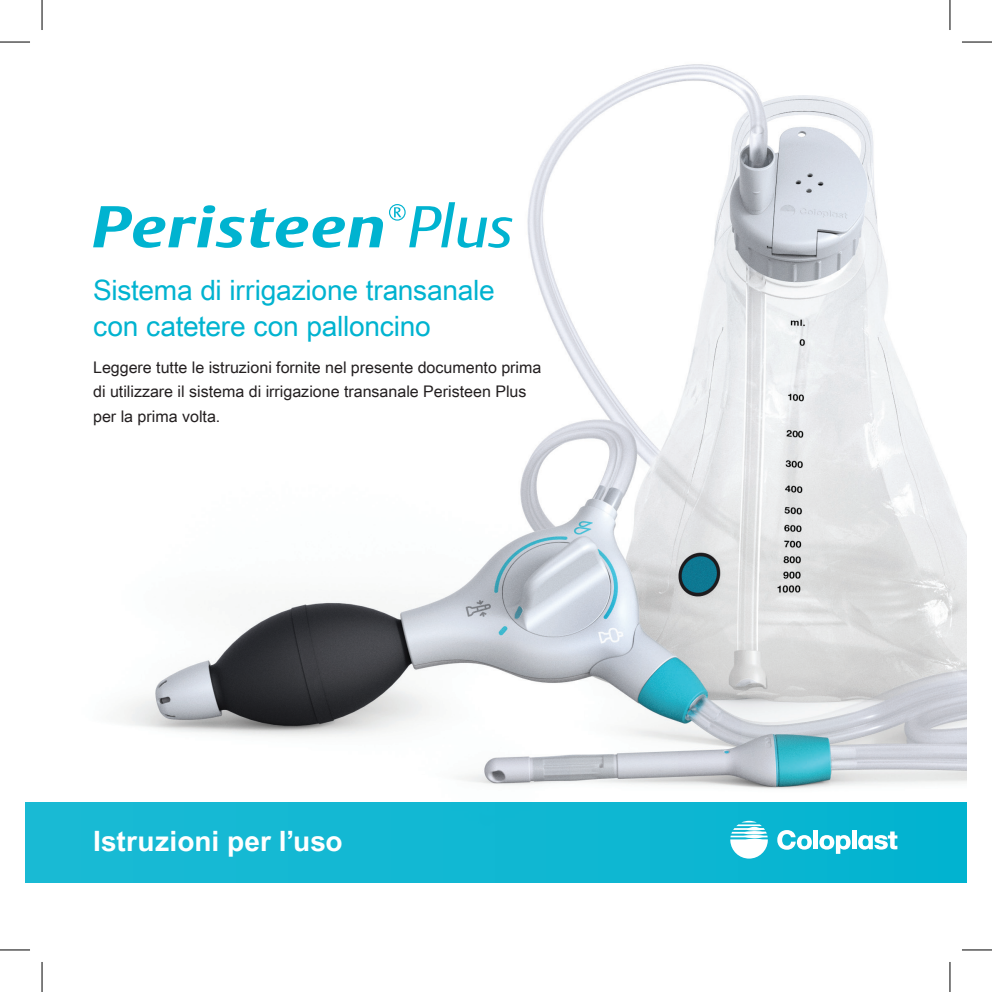
<style>
.page{position:relative;width:992px;height:992px;background:#fff}
.page>*{position:absolute;margin:0;border:0;box-sizing:border-box;transform-origin:0 0}
.Brochure_cover_subhe{font:28px/36px "Arial Unicode MS";letter-spacing:-.01em;color:#00b3d0}
.Brochure_cover_subhe-2{font:700 28px "Arial Unicode MS";color:#fff}
.Brochure_cover_subhe-3{font:16px/24px "Arial Unicode MS";color:#231f20}
</style>
<div class="page">
<img style="left:25px;top:25px;width:941px;height:858px">
<div style="left:25px;top:802px;width:941px;height:80px;background:linear-gradient(to right,#1bbad4,#05b4d0)"></div>
<svg style="left:93px;top:206px;width:151px;height:42px"></svg>
<svg style="left:250px;top:208px;width:133px;height:40px"></svg>
<svg style="left:389px;top:202px;width:123px;height:46px"></svg>
<svg style="left:730px;top:820px;width:37px;height:38px"></svg>
<svg style="left:777px;top:829px;width:34px;height:20px"></svg>
<hr style="left:813px;top:830px;width:4px;height:18px;background:#fff">
<div style="left:851px;top:830px;width:5px;height:18px;background:#fff"></div>
<svg style="left:819px;top:834px;width:31px;height:19px"></svg>
<svg style="left:857px;top:831px;width:40px;height:18px"></svg>
<hr style="left:0;top:41px;width:30px;height:2px;background:#fff">
<hr style="left:961px;top:41px;width:30px;height:2px;background:#fff">
<hr style="left:41px;top:0;width:2px;height:30px;background:#fff">
<hr style="left:948px;top:0;width:2px;height:30px;background:#fff">
<hr style="left:0;top:42px;width:30px;height:1px;background:#000">
<hr style="left:961px;top:42px;width:30px;height:1px;background:#000">
<hr style="left:0;top:949px;width:30px;height:1px;background:#000">
<hr style="left:961px;top:949px;width:30px;height:1px;background:#000">
<hr style="left:42px;top:0;width:1px;height:30px;background:#000">
<hr style="left:42px;top:961px;width:1px;height:30px;background:#000">
<hr style="left:949px;top:0;width:1px;height:30px;background:#000">
<hr style="left:949px;top:961px;width:1px;height:30px;background:#000">
<p class="Brochure_cover_subhe" style="left:93px;top:271px;width:403px">Sistema di irrigazione transanale con catetere con palloncino</p>
<p class="Brochure_cover_subhe-3" style="left:93px;top:355px;width:449px">Leggere tutte le istruzioni fornite nel presente documento prima di utilizzare il sistema di irrigazione transanale Peristeen Plus per la prima volta.</p>
<p class="Brochure_cover_subhe-2" style="left:93px;top:820px;width:251px">Istruzioni per l’uso</p>
</div>
